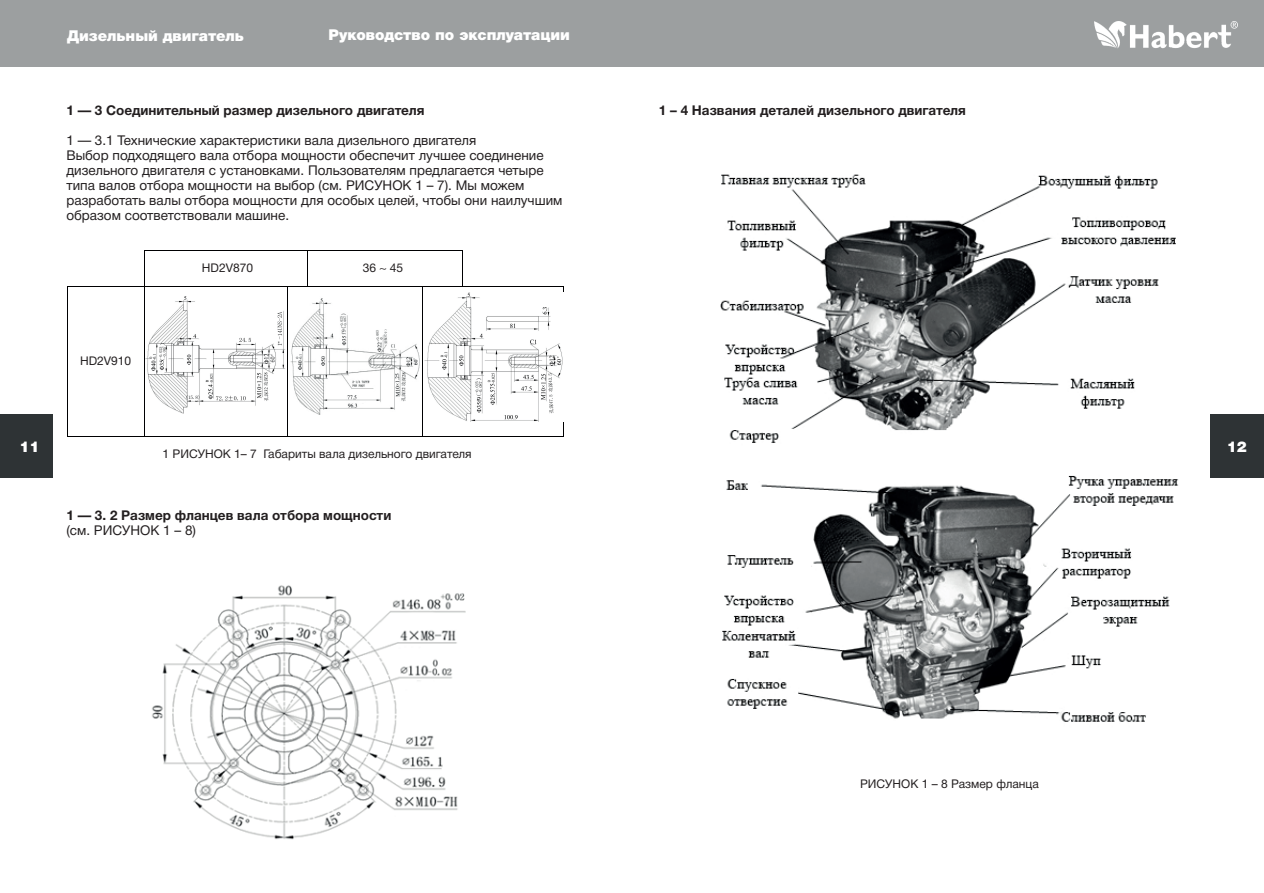
<style>
.page{position:relative;width:1264px;height:893px;background:#fff}
.page>*{position:absolute;margin:0;border:0;box-sizing:border-box;transform-origin:0 0}
.t1{font:900 15px "Helvetica Neue Cyr";color:#fff}
.t2{font:13.5px/15px "Helvetica Neue Cyr";color:#231f20}
.t3{font:700 13.5px "Helvetica Neue Cyr";color:#231f20}
.t4{font:12px "Helvetica Neue Cyr";color:#231f20}
</style>
<div class="page">
<div style="left:0;top:414px;width:53px;height:64px;background:#2e3335"></div>
<div style="left:1210px;top:414px;width:53px;height:64px;background:#2e3335"></div>
<div style="left:0;top:0;width:631px;height:67px;background:#9c9fa0"></div>
<div style="left:631px;top:0;width:632px;height:67px;background:#9c9fa0"></div>
<img style="left:1094px;top:22px;width:142px;height:26px">
<hr style="left:68px;top:286px;width:76px;height:1px;background:#000001">
<hr style="left:422px;top:286px;width:141px;height:1px;background:#000001">
<hr style="left:67px;top:287px;width:1px;height:149px;background:#000001">
<hr style="left:68px;top:436px;width:76px;height:1px;background:#000001">
<hr style="left:144px;top:287px;width:1px;height:149px;background:#000001">
<hr style="left:145px;top:436px;width:142px;height:1px;background:#000001">
<hr style="left:287px;top:287px;width:1px;height:149px;background:#000001">
<hr style="left:288px;top:436px;width:133px;height:1px;background:#000001">
<hr style="left:421px;top:287px;width:1px;height:149px;background:#000001">
<hr style="left:422px;top:436px;width:141px;height:1px;background:#000001">
<hr style="left:563px;top:287px;width:1px;height:149px;background:#000001">
<img style="left:146px;top:296px;width:140px;height:118px">
<img style="left:290px;top:298px;width:129px;height:116px">
<img style="left:424px;top:292px;width:139px;height:130px">
<hr style="left:145px;top:250px;width:162px;height:1px;background:#000001">
<hr style="left:307px;top:250px;width:155px;height:1px;background:#000001">
<hr style="left:144px;top:250px;width:1px;height:36px;background:#000001">
<hr style="left:145px;top:286px;width:162px;height:1px;background:#000001">
<hr style="left:307px;top:250px;width:1px;height:36px;background:#000001">
<hr style="left:307px;top:286px;width:155px;height:1px;background:#000001">
<hr style="left:462px;top:250px;width:1px;height:36px;background:#000001">
<img style="left:152px;top:585px;width:314px;height:255px">
<img style="left:720px;top:174px;width:459px;height:548px">
<p class="t1" style="left:67px;top:27px;width:178px">Дизельный двигатель</p>
<p class="t1" style="left:328px;top:27px;width:242px">Руководство по эксплуатации</p>
<p class="t3" style="left:66px;top:103px;width:359px">1 — 3 Соединительный размер дизельного двигателя</p>
<p class="t2" style="left:66px;top:133px;width:497px">1 — 3.1 Технические характеристики вала дизельного двигателя<br>Выбор подходящего вала отбора мощности обеспечит лучшее соединение дизельного двигателя с установками. Пользователям предлагается четыре типа валов отбора мощности на выбор (см. РИСУНОК 1 – 7). Мы можем разработать валы отбора мощности для особых целей, чтобы они наилучшим образом соответствовали машине.</p>
<p class="t4" style="left:80px;top:354px;width:53px">HD2V910</p>
<p class="t4" style="left:202px;top:261px;width:53px">HD2V870</p>
<p class="t4" style="left:362px;top:261px;width:42px">36 ~ 45</p>
<p class="t3" style="left:658px;top:103px;width:308px">1 – 4 Названия деталей дизельного двигателя</p>
<p class="t1" style="left:20px;top:438px;width:22px">11</p>
<p class="t1" style="left:1226px;top:439px;width:22px">12</p>
<p class="t4" style="left:162px;top:448px;width:310px">1 РИСУНОК 1– 7 Габариты вала дизельного двигателя</p>
<p class="t3" style="left:66px;top:507px;width:326px">1 — 3. 2 Размер фланцев вала отбора мощности</p>
<p class="t2" style="left:66px;top:522px;width:131px">(см. РИСУНОК 1 – 8)</p>
<p class="t4" style="left:859px;top:777px;width:180px">РИСУНОК 1 – 8 Размер фланца</p>
</div>
